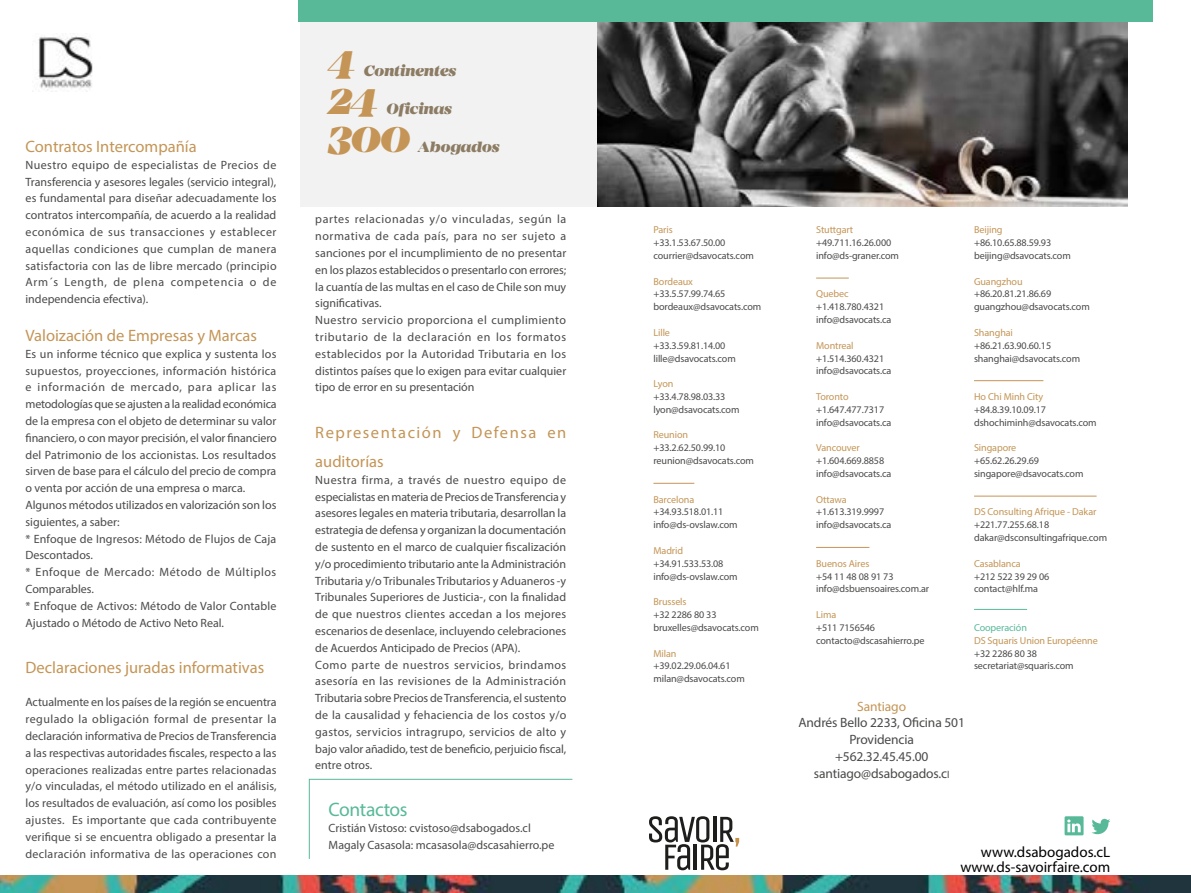
<style>
.page{position:relative;width:1191px;height:893px;background:#fff}
.page>*{position:absolute;margin:0;border:0;box-sizing:border-box;transform-origin:0 0}
.t1{font:italic 900 42.6px "Mirador";color:#c49556}
.t2{font:19.5px "Myriad Pro";letter-spacing:-.02em;color:#58b998}
.t3{font:16.5px "Myriad Pro";color:#c49556}
.t4{font:16.5px/29.4px "Myriad Pro";letter-spacing:.09em;color:#c49556}
.t5{font:italic 900 15.45px "Mirador";letter-spacing:-.01em;color:#8c7c64}
.t6{font:15px/15px "Myriad Pro";color:#000;text-align:right}
.t7{font:13.5px/16.8px "Myriad Pro";letter-spacing:-.01em;color:#4a4a49;text-align:center}
.t8{font:13.5px "Myriad Pro";letter-spacing:-.01em;color:#c49556}
.t9{font:12px/16.8px "Myriad Pro";color:#4a4a49}
.t10{font:10.2px/12.9px "Myriad Pro";letter-spacing:-.01em;color:#4a4a49}
.t11{font:10.2px "Myriad Pro";letter-spacing:-.01em;color:#c49556}
.t12{font:10.2px "Myriad Pro";letter-spacing:-.01em;color:#58b998}
.s1{font-size:10.2px}
</style>
<div class="page">
<div style="left:300px;top:0;width:297px;height:207px;background:#f2f2f2"></div>
<img style="left:0;top:876px;width:1191px;height:17px">
<img style="left:38px;top:36px;width:55px;height:55px">
<img style="left:597px;top:21px;width:530px;height:186px">
<div style="left:298px;top:0;width:854px;height:21px;background:#58b998"></div>
<svg style="left:309px;top:779px;width:264px;height:80px"></svg>
<svg style="left:649px;top:816px;width:90px;height:54px"></svg>
<svg style="left:1064px;top:816px;width:19px;height:19px"></svg>
<svg style="left:1091px;top:819px;width:19px;height:15px"></svg>
<hr style="left:653px;top:483px;width:41px;height:1px;background:#c49556">
<hr style="left:816px;top:278px;width:32px;height:1px;background:#c49556">
<hr style="left:816px;top:547px;width:53px;height:1px;background:#c49556">
<hr style="left:974px;top:380px;width:69px;height:1px;background:#c49556">
<hr style="left:974px;top:496px;width:122px;height:1px;background:#c49556">
<hr style="left:974px;top:609px;width:53px;height:1px;background:#58b998">
<h3 class="t3" style="left:26px;top:136px;width:173px">Contratos Intercompañía</h3>
<p class="t9" style="left:26px;top:156px;width:253px;text-align:justify">Nuestro equipo de especialistas de Precios de Transferencia y asesores legales (servicio integral), es fundamental para diseñar adecuadamente los contratos intercompañía, de acuerdo a la realidad económica de sus transacciones y establecer aquellas condiciones que cumplan de manera satisfactoria con las de libre mercado (principio Arm´s Length, de plena competencia o de independencia efectiva).</p>
<h3 class="t3" style="left:26px;top:325px;width:233px">Valoización de Empresas y Marcas</h3>
<p class="t9" style="left:26px;top:345px;width:253px">Es un informe técnico que explica y sustenta los supuestos, proyecciones, información histórica e información de mercado, para aplicar las metodologías que se ajusten a la realidad económica de la empresa con el objeto de determinar su valor financiero, o con mayor precisión, el valor financiero del Patrimonio de los accionistas. Los resultados sirven de base para el cálculo del precio de compra o venta por acción de una empresa o marca.<br>Algunos métodos utilizados en valorización son los siguientes, a saber:<br>* Enfoque de Ingresos: Método de Flujos de Caja Descontados.<br>* Enfoque de Mercado: Método de Múltiplos Comparables.<br>* Enfoque de Activos: Método de Valor Contable Ajustado o Método de Activo Neto Real.</p>
<h3 class="t3" style="left:26px;top:657px;width:240px">Declaraciones juradas informativas</h3>
<p class="t9" style="left:26px;top:694px;width:253px;text-align:justify">Actualmente en los países de la región se encuentra regulado la obligación formal de presentar la declaración informativa de Precios de Transferencia a las respectivas autoridades fiscales, respecto a las operaciones realizadas entre partes relacionadas y/o vinculadas, el método utilizado en el análisis, los resultados de evaluación, así como los posibles ajustes. Es importante que cada contribuyente verifique si se encuentra obligado a presentar la declaración informativa de las operaciones con</p>
<h1 class="t1" style="left:328px;top:36px;width:29px">4</h1>
<p class="t5" style="left:364px;top:62px;width:94px">Continentes</p>
<h1 class="t1" style="left:328px;top:74px;width:51px">24</h1>
<p class="t5" style="left:386px;top:100px;width:67px">Oficinas</p>
<h1 class="t1" style="left:328px;top:112px;width:83px">300</h1>
<p class="t5" style="left:418px;top:137px;width:83px">Abogados</p>
<p class="t9" style="left:315px;top:211px;width:253px">partes relacionadas y/o vinculadas, según la normativa de cada país, para no ser sujeto a sanciones por el incumplimiento de no presentar en los plazos establecidos o presentarlo con errores; la cuantía de las multas en el caso de Chile son muy significativas.<br>Nuestro servicio proporciona el cumplimiento tributario de la declaración en los formatos establecidos por la Autoridad Tributaria en los distintos países que lo exigen para evitar cualquier tipo de error en su presentación</p>
<h3 class="t4" style="left:315px;top:417px;width:252px">Representación y Defensa en auditorías</h3>
<p class="t9" style="left:315px;top:471px;width:252px">Nuestra firma, a través de nuestro equipo de especialistas en materia de Precios de Transferencia y asesores legales en materia tributaria, desarrollan la estrategia de defensa y organizan la documentación de sustento en el marco de cualquier fiscalización y/o procedimiento tributario ante la Administración Tributaria y/o Tribunales Tributarios y Aduaneros -y Tribunales Superiores de Justicia-, con la finalidad de que nuestros clientes accedan a los mejores escenarios de desenlace, incluyendo celebraciones de Acuerdos Anticipado de Precios (APA).<br>Como parte de nuestros servicios, brindamos asesoría en las revisiones de la Administración Tributaria sobre Precios de Transferencia, el sustento de la causalidad y fehaciencia de los costos y/o gastos, servicios intragrupo, servicios de alto y bajo valor añadido, test de beneficio, perjuicio fiscal, entre otros.</p>
<h2 class="t2" style="left:328px;top:797px;width:81px">Contactos</h2>
<p class="t9" style="left:328px;top:820px;width:227px">Cristián Vistoso: cvistoso@dsabogados.cl<br>Magaly Casasola: mcasasola@dscasahierro.pe</p>
<p class="t11" style="left:653px;top:224px;width:21px">Paris</p>
<p class="t10" style="left:653px;top:236px;width:102px">+33.1.53.67.50.00 courrier@dsavocats.com</p>
<p class="t11" style="left:653px;top:275px;width:41px">Bordeaux</p>
<p class="t10" style="left:653px;top:287px;width:109px">+33.5.57.99.74.65 bordeaux@dsavocats.com</p>
<p class="t11" style="left:653px;top:326px;width:18px">Lille</p>
<p class="t10" style="left:653px;top:339px;width:84px">+33.3.59.81.14.00 lille@dsavocats.com</p>
<p class="t11" style="left:653px;top:377px;width:22px">Lyon</p>
<p class="t10" style="left:653px;top:390px;width:88px">+33.4.78.98.03.33 lyon@dsavocats.com</p>
<p class="t11" style="left:653px;top:429px;width:36px">Reunion</p>
<p class="t10" style="left:653px;top:441px;width:102px">+33.2.62.50.99.10 reunion@dsavocats.com</p>
<p class="t11" style="left:653px;top:493px;width:42px">Barcelona</p>
<p class="t10" style="left:653px;top:505px;width:86px">+34.93.518.01.11 info@ds-ovslaw.com</p>
<p class="t11" style="left:653px;top:544px;width:31px">Madrid</p>
<p class="t10" style="left:653px;top:557px;width:86px">+34.91.533.53.08 info@ds-ovslaw.com</p>
<p class="t11" style="left:653px;top:595px;width:35px">Brussels</p>
<p class="t10" style="left:653px;top:608px;width:107px">+32 2286 80 33 bruxelles@dsavocats.com</p>
<p class="t11" style="left:653px;top:647px;width:25px">Milan</p>
<p class="t10" style="left:653px;top:659px;width:93px">+39.02.29.06.04.61 milan@dsavocats.com</p>
<p class="t11" style="left:816px;top:224px;width:39px">Stuttgart</p>
<p class="t10" style="left:816px;top:236px;width:84px">+49.711.16.26.000 info@ds-graner.com</p>
<p class="t11" style="left:816px;top:288px;width:34px">Quebec</p>
<p class="t10" style="left:816px;top:300px;width:77px">+1.418.780.4321 info@dsavocats.ca</p>
<p class="t11" style="left:816px;top:339px;width:39px">Montreal</p>
<p class="t10" style="left:816px;top:351px;width:77px">+1.514.360.4321 info@dsavocats.ca</p>
<p class="t11" style="left:816px;top:390px;width:34px">Toronto</p>
<p class="t10" style="left:816px;top:403px;width:77px">+1.647.477.7317 info@dsavocats.ca</p>
<p class="t11" style="left:816px;top:442px;width:45px">Vancouver</p>
<p class="t10" style="left:816px;top:454px;width:77px">+1.604.669.8858 info@dsavocats.ca</p>
<p class="t11" style="left:816px;top:493px;width:32px">Ottawa</p>
<p class="t10" style="left:816px;top:505px;width:77px">+1.613.319.9997 info@dsavocats.ca</p>
<p class="t11" style="left:816px;top:557px;width:55px">Buenos Aires</p>
<p class="t10" style="left:816px;top:569px;width:115px">+54 11 48 08 91 73 info@dsbuensoaires.com.ar</p>
<p class="t11" style="left:816px;top:608px;width:22px">Lima</p>
<p class="t10" style="left:816px;top:621px;width:110px">+511 7156546 contacto@dscasahierro.pe</p>
<p class="t8" style="left:857px;top:698px;width:50px">Santiago</p>
<p class="t7" style="left:798px;top:714px;width:168px">Andrés Bello 2233, Oficina 501<br>Providencia<br>+562.32.45.45.00 santiago@dsabogados.c<span class="s1">l</span></p>
<p class="t11" style="left:974px;top:224px;width:30px">Beijing</p>
<p class="t10" style="left:974px;top:236px;width:98px">+86.10.65.88.59.93 beijing@dsavocats.com</p>
<p class="t11" style="left:974px;top:275px;width:50px">Guangzhou</p>
<p class="t10" style="left:974px;top:287px;width:117px">+86.20.81.21.86.69 guangzhou@dsavocats.com</p>
<p class="t11" style="left:974px;top:326px;width:40px">Shanghai</p>
<p class="t10" style="left:974px;top:339px;width:108px">+86.21.63.90.60.15 shanghai@dsavocats.com</p>
<p class="t11" style="left:974px;top:390px;width:71px">Ho Chi Minh City</p>
<p class="t10" style="left:974px;top:403px;width:124px">+84.8.39.10.09.17 dshochiminh@dsavocats.com</p>
<p class="t11" style="left:974px;top:442px;width:44px">Singapore</p>
<p class="t10" style="left:974px;top:454px;width:111px">+65.62.26.29.69 singapore@dsavocats.com</p>
<p class="t11" style="left:974px;top:506px;width:124px">DS Consulting Afrique - Dakar</p>
<p class="t10" style="left:974px;top:518px;width:135px">+221.77.255.68.18 dakar@dsconsultingafrique.com</p>
<p class="t11" style="left:974px;top:557px;width:48px">Casablanca</p>
<p class="t10" style="left:974px;top:569px;width:77px">+212 522 39 29 06 contact@hlf.ma</p>
<p class="t12" style="left:974px;top:621px;width:54px">Cooperación</p>
<p class="t11" style="left:974px;top:634px;width:125px">DS Squaris Union Européenne</p>
<p class="t10" style="left:974px;top:646px;width:101px">+32 2286 80 38 secretariat@squaris.com</p>
<p class="t6" style="left:960px;top:844px;width:151px">www.dsabogados.cL www.ds-savoirfaire.com</p>
</div>
